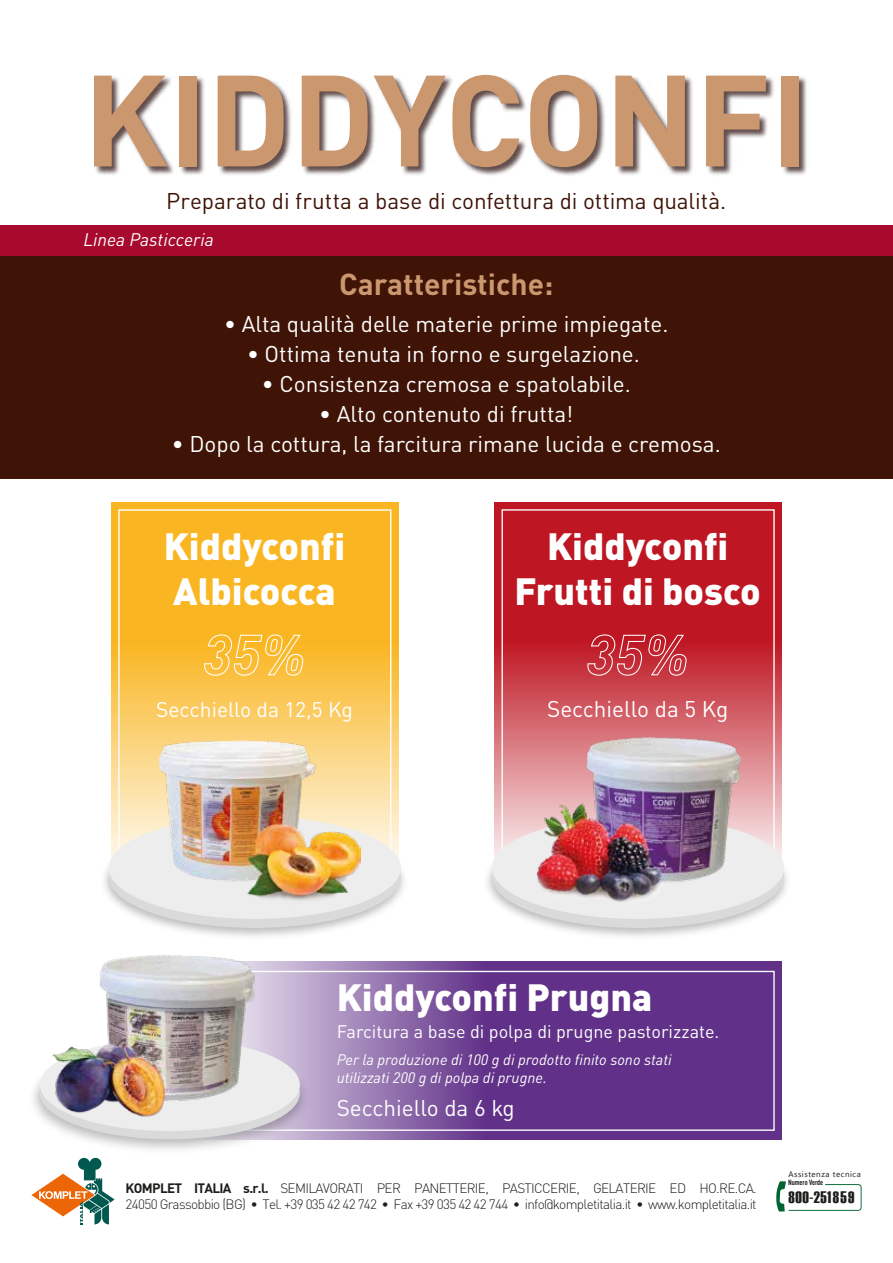
<style>
.page{position:relative;width:893px;height:1263px;background:#fff}
.page>*{position:absolute;margin:0;border:0;box-sizing:border-box;transform-origin:0 0}
.t1{font:700 127.5px "DIN Pro";color:#cb976f}
.t2{font:900 37.5px/45px "DIN Pro";color:#fff;text-align:center}
.t3{font:700 30px "DIN Pro";color:#cb976f}
.t4{font:22.5px "DIN Pro";color:#fff}
.t5{font:22.5px "DIN Pro";letter-spacing:-.005em;color:#3f1406}
.t6{font:21px "DIN Pro";color:#fff}
.t7{font:18px "DIN Pro";color:#fff}
.t8{font:italic 18px "DIN Pro";color:#fff}
.t9{font:16.65px "Haettenschweiler";letter-spacing:.03em;color:#1d1d1b}
.t10{font:italic 15px/18px "DIN Pro";color:#fff}
.t11{font:300 13.5px/16.5px "DIN Pro";letter-spacing:-.05em;color:#1d1d1b}
.t12{font:8.1px "Segoe UI Emoji";color:#1d1d1b}
.t13{font:700 condensed 7.5px "DIN Pro";color:#1d1d1b}
.s1{font-weight:700}
</style>
<div class="page">
<div style="left:188px;top:962px;width:594px;height:178px;background:#613189"></div>
<svg style="left:254px;top:962px;width:231px;height:178px;background:#9676b0"></svg>
<div style="left:173px;top:971px;width:602px;height:160px;border:1px solid #fff"></div>
<div style="left:0;top:256px;width:893px;height:223px;background:#3f1406"></div>
<img style="left:95px;top:76px;width:712px;height:100px">
<img style="left:33px;top:1037px;width:282px;height:121px">
<div style="left:40px;top:1047px;width:260px;height:92px;background:#dadada;border-radius:50%"></div>
<div style="left:40px;top:1039px;width:260px;height:92px;background:#ededed;border-radius:50%"></div>
<img style="left:50px;top:955px;width:204px;height:167px">
<div style="left:494px;top:502px;width:288px;height:369px;background:#be1622"></div>
<svg style="left:494px;top:640px;width:288px;height:177px;background:#d15e66"></svg>
<svg style="left:587px;top:634px;width:100px;height:44px"></svg>
<img style="left:487px;top:817px;width:300px;height:120px">
<div style="left:492px;top:825px;width:292px;height:103px;background:#dadada;border-radius:50%"></div>
<div style="left:492px;top:816px;width:292px;height:103px;background:#ededed;border-radius:50%"></div>
<img style="left:537px;top:737px;width:203px;height:165px">
<div style="left:111px;top:502px;width:288px;height:375px;background:#fab622"></div>
<svg style="left:111px;top:642px;width:288px;height:175px;background:#fbcb65"></svg>
<svg style="left:204px;top:634px;width:100px;height:44px"></svg>
<img style="left:104px;top:817px;width:300px;height:120px">
<div style="left:109px;top:825px;width:292px;height:103px;background:#dadada;border-radius:50%"></div>
<div style="left:109px;top:816px;width:292px;height:103px;background:#ededed;border-radius:50%"></div>
<img style="left:159px;top:741px;width:201px;height:164px">
<svg style="left:31px;top:1158px;width:84px;height:66px"></svg>
<div style="left:0;top:225px;width:893px;height:31px;background:#a70a2d"></div>
<svg style="left:776px;top:1181px;width:86px;height:30px"></svg>
<h1 class="t1" style="left:83px;top:14px;width:728px">KIDDYCONFI</h1>
<p class="t5" style="left:166px;top:183px;width:561px">Preparato di frutta a base di confettura di ottima qualità.</p>
<p class="t8" style="left:83px;top:226px;width:132px">Linea Pasticceria</p>
<h3 class="t3" style="left:339px;top:259px;width:216px">Caratteristiche:</h3>
<p class="t4" style="left:224px;top:306px;width:446px">• Alta qualità delle materie prime impiegate.</p>
<p class="t4" style="left:247px;top:336px;width:394px">• Ottima tenuta in forno e surgelazione.</p>
<p class="t4" style="left:262px;top:366px;width:370px">• Consistenza cremosa e spatolabile.</p>
<p class="t4" style="left:319px;top:396px;width:256px">• Alto contenuto di frutta!</p>
<p class="t4" style="left:172px;top:426px;width:550px">• Dopo la cottura, la farcitura rimane lucida e cremosa.</p>
<h2 class="t2" style="left:164px;top:519px;width:183px;text-align:left">Kiddyconfi<br>Albicocca</h2>
<p class="t6" style="left:156px;top:692px;width:198px">Secchiello da 12,5 Kg</p>
<h2 class="t2" style="left:515px;top:519px;width:248px">Kiddyconfi<br>Frutti di bosco</h2>
<p class="t4" style="left:547px;top:691px;width:183px">Secchiello da 5 Kg</p>
<h2 class="t2" style="left:337px;top:970px;width:317px">Kiddyconfi Prugna</h2>
<p class="t7" style="left:337px;top:1017px;width:384px">Farcitura a base di polpa di prugne pastorizzate.</p>
<p class="t10" style="left:337px;top:1049px;width:336px">Per la produzione di 100 g di prodotto finito sono stati utilizzati 200 g di polpa di prugne.</p>
<p class="t4" style="left:337px;top:1090px;width:180px">Secchiello da 6 kg</p>
<p class="t11" style="left:126px;top:1178px;width:633px"><span class="s1">KOMPLET ITALIA s.r.l.</span> SEMILAVORATI PER PANETTERIE, PASTICCERIE, GELATERIE ED HO.RE.CA.<br>24050 Grassobbio (BG) ∙ Tel. +39 035 42 42 742 ∙ Fax +39 035 42 42 744 ∙ info@kompletitalia.it ∙ www.kompletitalia.it</p>
<p class="t12" style="left:794px;top:1169px;width:28px">▲▲▲▼ ■</p>
<p class="t9" style="left:789px;top:1186px;width:67px">800-251859</p>
<p class="t13" style="left:788px;top:1177px;width:37px">Numero Verde</p>
</div>
